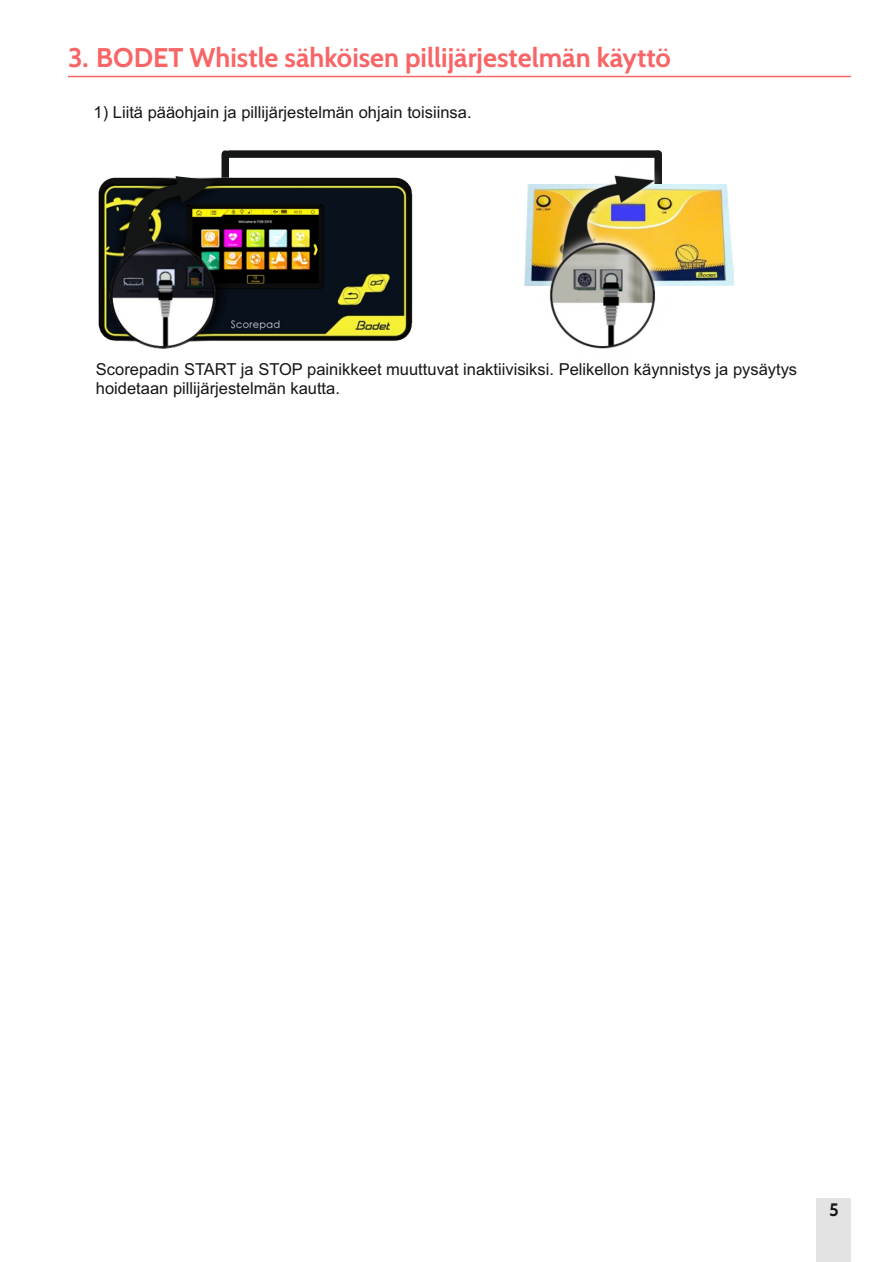
<style>
.page{position:relative;width:893px;height:1262px;background:#fff}
.page>*{position:absolute;margin:0;border:0;box-sizing:border-box;transform-origin:0 0}
.t1{font:700 27px "Cabin";color:#f86567}
.t2{font:700 18px "Cabin";color:#151616}
.t3{font:16.5px/18.5px "Arial";color:#151616}
</style>
<div class="page">
<div style="left:816px;top:1198px;width:34px;height:64px;background:#e3e3e3"></div>
<hr style="left:68px;top:76px;width:782px;height:1px;background:#f86567">
<img style="left:688px;top:184px;width:45px;height:101px">
<img style="left:98px;top:150px;width:590px;height:199px">
<h1 class="t1" style="left:68px;top:41px;width:604px">3. BODET Whistle sähköisen pillijärjestelmän käyttö</h1>
<p class="t3" style="left:94px;top:105px;width:379px">1) Liitä pääohjain ja pillijärjestelmän ohjain toisiinsa.</p>
<p class="t3" style="left:96px;top:362px;width:702px">Scorepadin START ja STOP painikkeet muuttuvat inaktiivisiksi. Pelikellon käynnistys ja pysäytys hoidetaan pillijärjestelmän kautta.</p>
<p class="t2" style="left:829px;top:1198px;width:11px">5</p>
</div>
